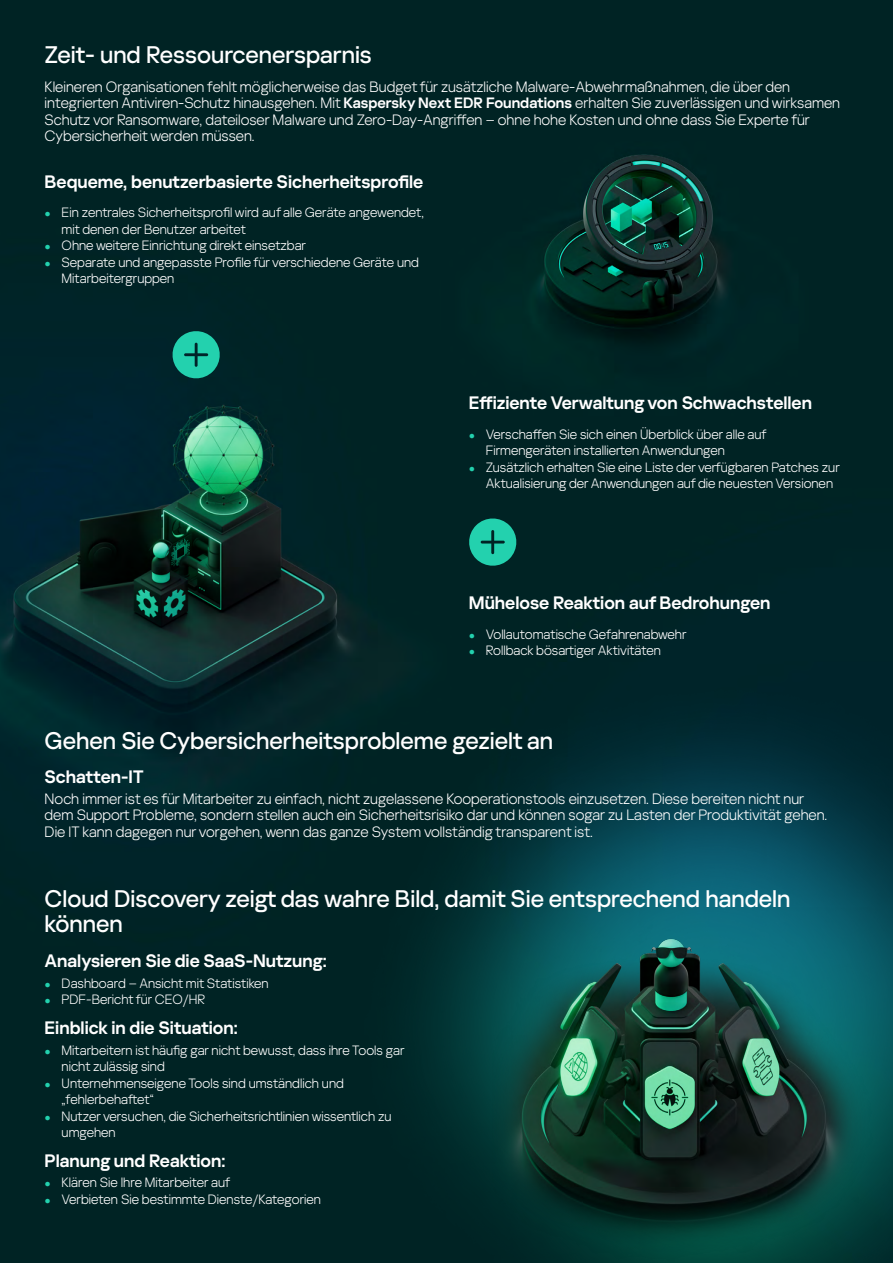
<style>
.page{position:relative;width:893px;height:1263px;background:#fff}
.page>*{position:absolute;margin:0;border:0;box-sizing:border-box;transform-origin:0 0}
.t1{font:500 24px/25.5px "Kaspersky Sans Display";color:#fff}
.t2{font:600 18px "Kaspersky Sans Display";color:#fff}
.t3{font:300 15px/16.5px "Kaspersky Sans Display";color:#fff}
.t4{font:300 13.5px/16.5px "Kaspersky Sans Display";color:#fff}
.s1{font-weight:600}
.s2{font-family:"Arial Narrow";font-weight:400;font-size:10.5px;color:#23d1ae}
</style>
<div class="page">
<img style="left:0;top:0;width:893px;height:1263px">
<img style="left:430px;top:141px;width:417px;height:297px">
<svg style="left:170px;top:329px;width:52px;height:52px;background:#148b78"></svg>
<svg style="left:467px;top:516px;width:52px;height:52px;background:#148b76"></svg>
<img style="left:327px;top:651px;width:566px;height:612px">
<img style="left:493px;top:820px;width:400px;height:443px">
<h1 class="t1" style="left:45px;top:40px;width:329px">Zeit- und Ressourcenersparnis</h1>
<p class="t3" style="left:45px;top:77px;width:797px">Kleineren Organisationen fehlt möglicherweise das Budget für zusätzliche Malware-Abwehrmaßnahmen, die über den integrierten Antiviren-Schutz hinausgehen. Mit <span class="s1">Kaspersky Next EDR Foundations</span> erhalten Sie zuverlässigen und wirksamen Schutz vor Ransomware, dateiloser Malware und Zero-Day-Angriffen – ohne hohe Kosten und ohne dass Sie Experte für Cybersicherheit werden müssen.</p>
<h2 class="t2" style="left:45px;top:168px;width:380px">Bequeme, benutzerbasierte Sicherheitsprofile</h2>
<p class="t4" style="left:62px;top:203px;width:364px;text-indent:-17px"><span class="s2">●</span> Ein zentrales Sicherheitsprofil wird auf alle Geräte angewendet, mit denen der Benutzer arbeitet</p>
<p class="t4" style="left:45px;top:236px;width:263px"><span class="s2">●</span> Ohne weitere Einrichtung direkt einsetzbar</p>
<p class="t4" style="left:62px;top:253px;width:359px;text-indent:-17px"><span class="s2">●</span> Separate und angepasste Profile für verschiedene Geräte und<br>Mitarbeitergruppen</p>
<h2 class="t2" style="left:469px;top:390px;width:345px">Effiziente Verwaltung von Schwachstellen</h2>
<p class="t4" style="left:486px;top:425px;width:282px;text-indent:-17px"><span class="s2">●</span> Verschaffen Sie sich einen Überblick über alle auf<br>Firmengeräten installierten Anwendungen</p>
<p class="t4" style="left:486px;top:458px;width:355px;text-indent:-17px"><span class="s2">●</span> Zusätzlich erhalten Sie eine Liste der verfügbaren Patches zur<br>Aktualisierung der Anwendungen auf die neuesten Versionen</p>
<h2 class="t2" style="left:469px;top:590px;width:303px">Mühelose Reaktion auf Bedrohungen</h2>
<p class="t4" style="left:469px;top:625px;width:219px"><span class="s2">●</span> Vollautomatische Gefahrenabwehr</p>
<p class="t4" style="left:469px;top:641px;width:194px"><span class="s2">●</span> Rollback bösartiger Aktivitäten</p>
<h1 class="t1" style="left:45px;top:727px;width:510px">Gehen Sie Cybersicherheitsprobleme gezielt an</h1>
<h2 class="t2" style="left:45px;top:763px;width:100px">Schatten-IT</h2>
<p class="t3" style="left:45px;top:789px;width:784px">Noch immer ist es für Mitarbeiter zu einfach, nicht zugelassene Kooperationstools einzusetzen. Diese bereiten nicht nur dem Support Probleme, sondern stellen auch ein Sicherheitsrisiko dar und können sogar zu Lasten der Produktivität gehen.<br>Die IT kann dagegen nur vorgehen, wenn das ganze System vollständig transparent ist.</p>
<h1 class="t1" style="left:45px;top:884px;width:747px">Cloud Discovery zeigt das wahre Bild, damit Sie entsprechend handeln können</h1>
<h2 class="t2" style="left:45px;top:947px;width:284px">Analysieren Sie die SaaS-Nutzung:</h2>
<p class="t4" style="left:45px;top:974px;width:226px"><span class="s2">●</span> Dashboard – Ansicht mit Statistiken</p>
<p class="t4" style="left:45px;top:990px;width:162px"><span class="s2">●</span> PDF-Bericht für CEO/HR</p>
<h2 class="t2" style="left:45px;top:1014px;width:195px">Einblick in die Situation:</h2>
<p class="t4" style="left:62px;top:1041px;width:345px;text-indent:-17px"><span class="s2">●</span> Mitarbeitern ist häufig gar nicht bewusst, dass ihre Tools gar nicht zulässig sind</p>
<p class="t4" style="left:62px;top:1074px;width:284px;text-indent:-17px"><span class="s2">●</span> Unternehmenseigene Tools sind umständlich und „fehlerbehaftet“</p>
<p class="t4" style="left:62px;top:1107px;width:331px;text-indent:-17px"><span class="s2">●</span> Nutzer versuchen, die Sicherheitsrichtlinien wissentlich zu umgehen</p>
<h2 class="t2" style="left:45px;top:1147px;width:182px">Planung und Reaktion:</h2>
<p class="t4" style="left:45px;top:1173px;width:187px"><span class="s2">●</span> Klären Sie Ihre Mitarbeiter auf</p>
<p class="t4" style="left:45px;top:1190px;width:278px"><span class="s2">●</span> Verbieten Sie bestimmte Dienste/Kategorien</p>
</div>
